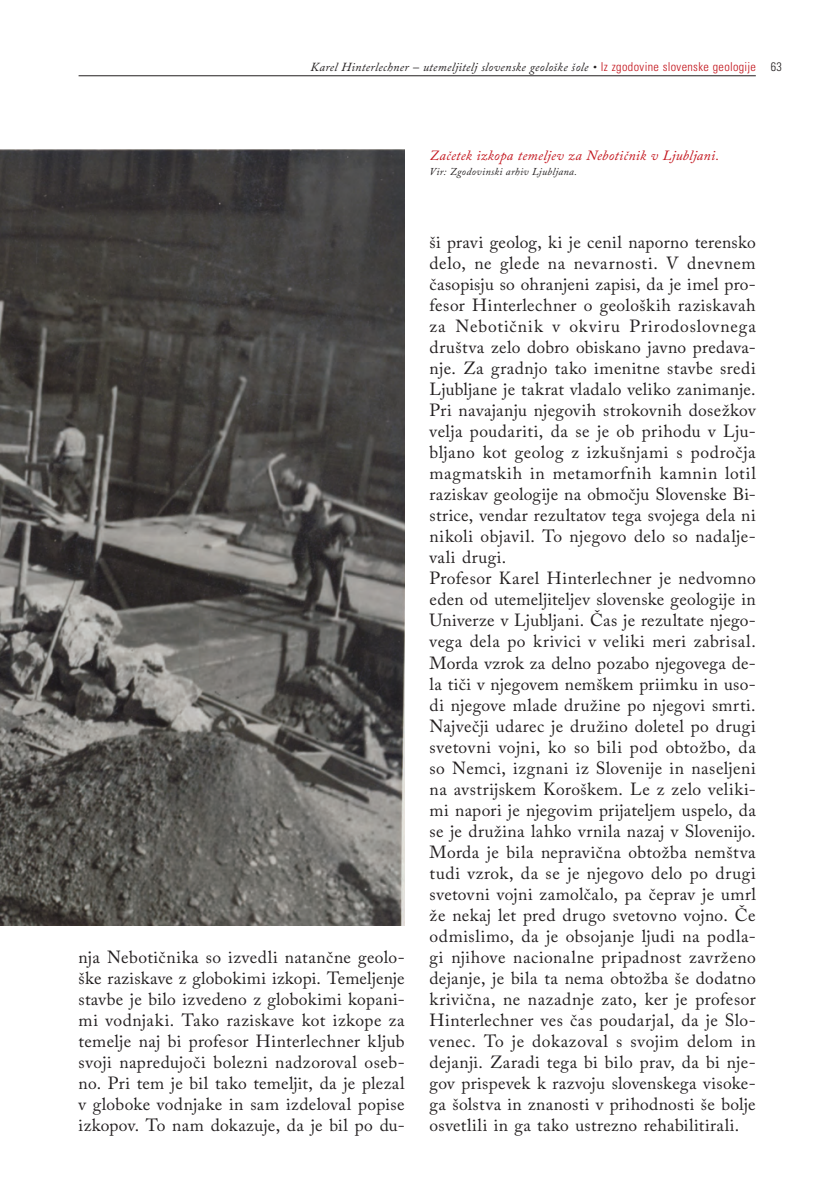
<style>
.page{position:relative;width:833px;height:1191px;background:#fff}
.page>*{position:absolute;margin:0;border:0;box-sizing:border-box;transform-origin:0 0}
.t1{font:17.5px/21px "Adobe Caslon Pro";letter-spacing:.025em;color:#231f20;text-align:justify}
.t2{font:italic 14px "Adobe Caslon Pro";letter-spacing:.02em;color:#c2121a}
.t3{font:italic 12.25px "Adobe Caslon Pro";letter-spacing:.02em;color:#231f20}
.t4{font:italic 10.5px "Adobe Caslon Pro";letter-spacing:.025em;color:#231f20}
.s1{font-family:"Univers";font-weight:300;font-style:normal;font-stretch:condensed;color:#c2121a}
.s2{font-family:"Univers";font-weight:300;font-style:normal;font-stretch:condensed}
</style>
<div class="page">
<hr style="left:79px;top:75px;width:677px;height:1px;background:#231f20">
<img style="left:0;top:149px;width:405px;height:776px">
<p class="t3" style="left:311px;top:59px;width:473px">Karel Hinterlechner – utemeljitelj slovenske geološke šole • <span class="s1">Iz zgodovine slovenske geologije</span> <span class="s2">63</span></p>
<p class="t1" style="left:79px;top:946px;width:328px">nja Nebotičnika so izvedli natančne geolo&shy;ške raziskave z globokimi izkopi. Temeljenje stavbe je bilo izvedeno z globokimi kopani&shy;mi vodnjaki. Tako raziskave kot izkope za temelje naj bi profesor Hinterlechner kljub svoji napredujoči bolezni nadzoroval oseb&shy;no. Pri tem je bil tako temeljit, da je plezal v globoke vodnjake in sam izdeloval popise izkopov. To nam dokazuje, da je bil po du-</p>
<p class="t2" style="left:430px;top:147px;width:291px">Začetek izkopa temeljev za Nebotičnik v Ljubljani.</p>
<p class="t4" style="left:430px;top:166px;width:149px">Vir: Zgodovinski arhiv Ljubljana.</p>
<p class="t1" style="left:430px;top:232px;width:328px;text-align:left">ši pravi geolog, ki je cenil naporno terensko delo, ne glede na nevarnosti. V dnevnem časopisju so ohranjeni zapisi, da je imel pro&shy;fesor Hinterlechner o geoloških raziskavah za Nebotičnik v okviru Prirodoslovnega društva zelo dobro obiskano javno predava&shy;nje. Za gradnjo tako imenitne stavbe sredi Ljubljane je takrat vladalo veliko zanimanje.<br>Pri navajanju njegovih strokovnih dosežkov velja poudariti, da se je ob prihodu v Lju&shy;bljano kot geolog z izkušnjami s področja magmatskih in metamorfnih kamnin lotil raziskav geologije na območju Slovenske Bi&shy;strice, vendar rezultatov tega svojega dela ni nikoli objavil. To njegovo delo so nadalje&shy;vali drugi.<br>Profesor Karel Hinterlechner je nedvomno eden od utemeljiteljev slovenske geologije in Univerze v Ljubljani. Čas je rezultate njego&shy;vega dela po krivici v veliki meri zabrisal.<br>Morda vzrok za delno pozabo njegovega de&shy;la tiči v njegovem nemškem priimku in uso&shy;di njegove mlade družine po njegovi smrti.<br>Največji udarec je družino doletel po drugi svetovni vojni, ko so bili pod obtožbo, da so Nemci, izgnani iz Slovenije in naseljeni na avstrijskem Koroškem. Le z zelo veliki&shy;mi napori je njegovim prijateljem uspelo, da se je družina lahko vrnila nazaj v Slovenijo.<br>Morda je bila nepravična obtožba nemštva tudi vzrok, da se je njegovo delo po drugi svetovni vojni zamolčalo, pa čeprav je umrl že nekaj let pred drugo svetovno vojno. Če odmislimo, da je obsojanje ljudi na podla&shy;gi njihove nacionalne pripadnost zavrženo dejanje, je bila ta nema obtožba še dodatno krivična, ne nazadnje zato, ker je profesor Hinterlechner ves čas poudarjal, da je Slo&shy;venec. To je dokazoval s svojim delom in dejanji. Zaradi tega bi bilo prav, da bi nje&shy;gov prispevek k razvoju slovenskega visoke&shy;ga šolstva in znanosti v prihodnosti še bolje osvetlili in ga tako ustrezno rehabilitirali.</p>
</div>
